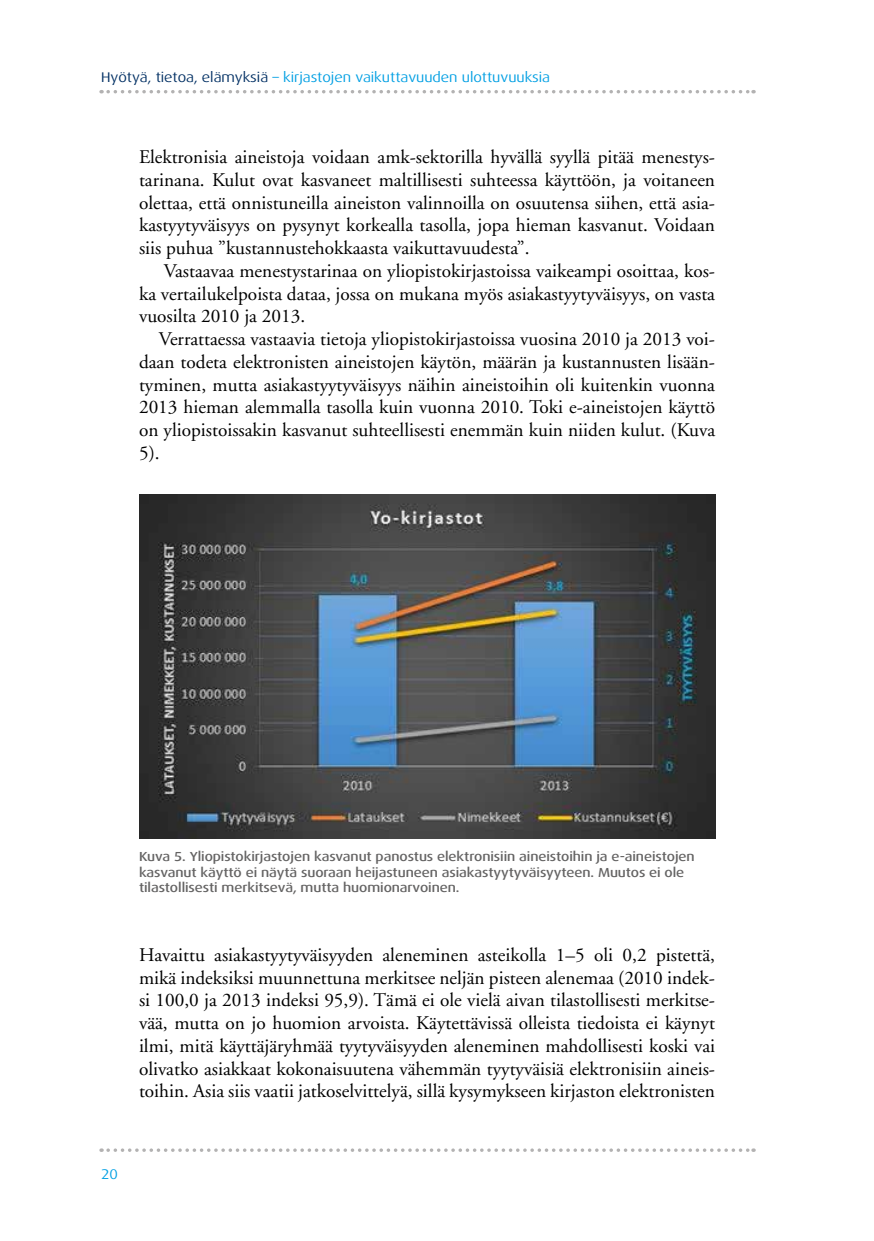
<style>
.page{position:relative;width:874px;height:1241px;background:#fff}
.page>*{position:absolute;margin:0;border:0;box-sizing:border-box;transform-origin:0 0}
.t1{font:19.25px/22.8px "Adobe Garamond";color:#000;text-align:justify}
.t2{font:14px "Dax Wide";color:#009fe3}
.t3{font:500 13.12px/15.8px "Dax Wide";letter-spacing:-.005em;color:#646363}
.s1{color:#002f63}
</style>
<div class="page">
<svg style="left:108px;top:90px;width:645px;height:3px"></svg>
<svg style="left:108px;top:1148px;width:645px;height:3px"></svg>
<img style="left:139px;top:495px;width:575px;height:343px">
<p class="t2" style="left:101px;top:69px;width:450px"><span class="s1">Hyötyä, tietoa, elämyksiä</span> – kirjastojen vaikuttavuuden ulottuvuuksia</p>
<p class="t1" style="left:139px;top:146px;width:577px">Elektronisia aineistoja voidaan amk-sektorilla hyvällä syyllä pitää menestys&shy;tarinana. Kulut ovat kasvaneet maltillisesti suhteessa käyttöön, ja voitaneen olettaa, että onnistuneilla aineiston valinnoilla on osuutensa siihen, että asia&shy;kastyytyväisyys on pysynyt korkealla tasolla, jopa hieman kasvanut. Voidaan siis puhua ”kustannustehokkaasta vaikuttavuudesta”.</p>
<p class="t1" style="left:139px;top:260px;width:577px;text-indent:25px">Vastaavaa menestystarinaa on yliopistokirjastoissa vaikeampi osoittaa, kos&shy;ka vertailukelpoista dataa, jossa on mukana myös asiakastyytyväisyys, on vasta vuosilta 2010 ja 2013.</p>
<p class="t1" style="left:139px;top:328px;width:577px;text-indent:20px">Verrattaessa vastaavia tietoja yliopistokirjastoissa vuosina 2010 ja 2013 voi&shy;daan todeta elektronisten aineistojen käytön, määrän ja kustannusten lisään&shy;tyminen, mutta asiakastyytyväisyys näihin aineistoihin oli kuitenkin vuonna 2013 hieman alemmalla tasolla kuin vuonna 2010. Toki e-aineistojen käyttö on yliopistoissakin kasvanut suhteellisesti enemmän kuin niiden kulut. (Kuva 5).</p>
<p class="t3" style="left:139px;top:848px;width:557px">Kuva 5. Yliopistokirjastojen kasvanut panostus elektronisiin aineistoihin ja e-aineistojen kasvanut käyttö ei näytä suoraan heijastuneen asiakastyytyväisyyteen. Muutos ei ole tilastollisesti merkitsevä, mutta huomionarvoinen.</p>
<p class="t1" style="left:139px;top:943px;width:577px">Havaittu asiakastyytyväisyyden aleneminen asteikolla 1–5 oli 0,2 pistettä, mikä indeksiksi muunnettuna merkitsee neljän pisteen alenemaa (2010 indek&shy;si 100,0 ja 2013 indeksi 95,9). Tämä ei ole vielä aivan tilastollisesti merkitse&shy;vää, mutta on jo huomion arvoista. Käytettävissä olleista tiedoista ei käynyt ilmi, mitä käyttäjäryhmää tyytyväisyyden aleneminen mahdollisesti koski vai olivatko asiakkaat kokonaisuutena vähemmän tyytyväisiä elektronisiin aineis&shy;toihin. Asia siis vaatii jatkoselvittelyä, sillä kysymykseen kirjaston elektronisten</p>
<p class="t2" style="left:101px;top:1165px;width:18px">20</p>
</div>
